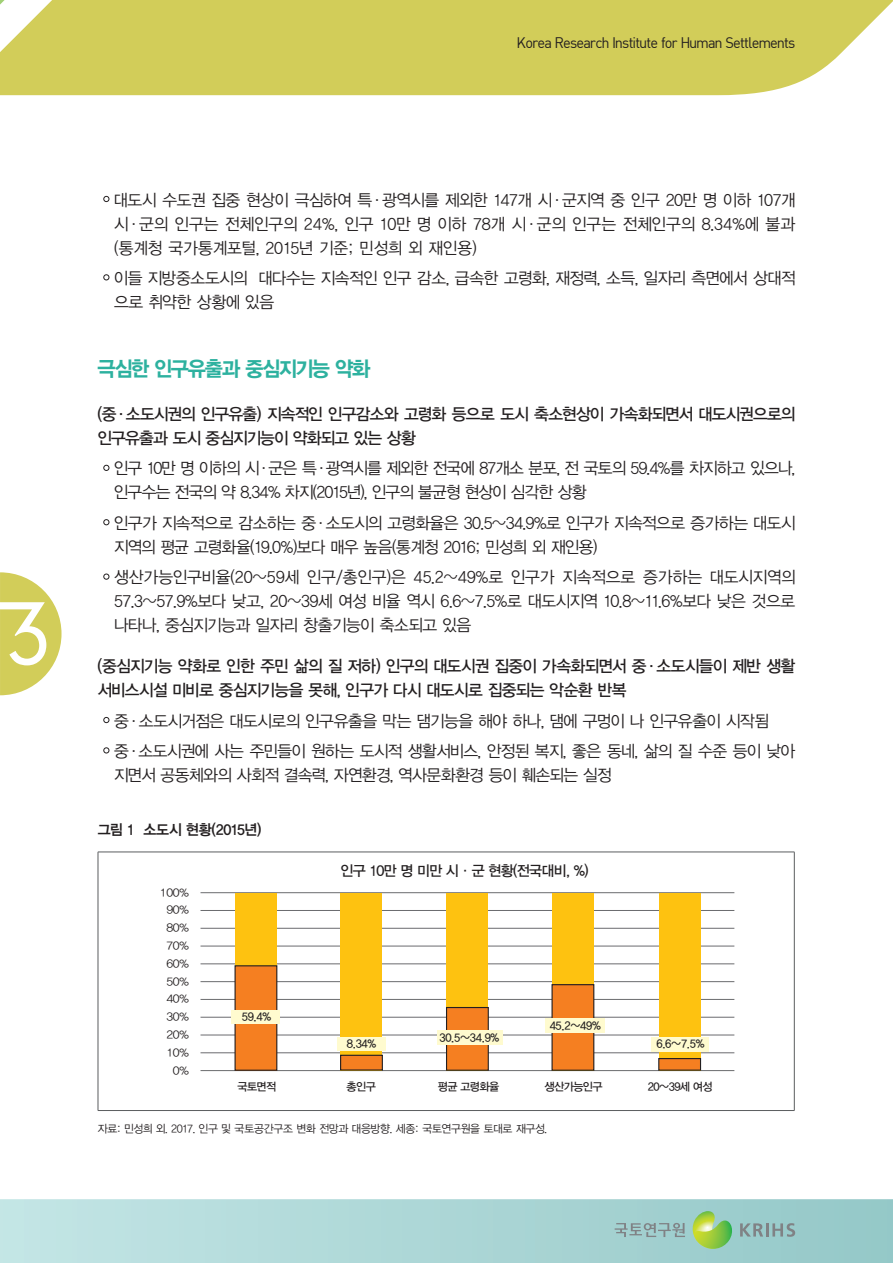
<style>
.page{position:relative;width:893px;height:1263px;background:#fff}
.page>*{position:absolute;margin:0;border:0;box-sizing:border-box;transform-origin:0 0}
.t1{font:21px "YDIYGO350";letter-spacing:-.055em;color:#2db19f;scale:.94 1}
.t2{font:16.5px/24px "YDIYGO320";letter-spacing:-.04em;color:#231f20}
.t3{font:16.5px/24px "YDIYGO330";letter-spacing:-.045em;color:#231f20}
.t4{font:16.5px/24px "YDIYGO320";letter-spacing:-.06em;color:#231f20}
.t5{font:15px "Dinreg";letter-spacing:-.06em;color:#231f20}
.t6{font:14.55px "YDIYGO340";letter-spacing:-.04em;color:#231f20}
.t7{font:14.4px "YDIYGO330";letter-spacing:-.05em;color:#231f20}
.t8{font:11.25px "YDIYGO330";letter-spacing:-.05em;color:#231f20}
.t9{font:11.25px/17.9px "YDIYGO320";letter-spacing:-.025em;color:#231f20;text-align:right;scale:1.08 1}
.나눔-중제목{font:11.1px "YDIYGO320";letter-spacing:-.035em;color:#231f20}
</style>
<div class="page">
<svg style="left:0;top:572px;width:62px;height:123px"></svg>
<div style="left:65px;top:0;width:828px;height:95px;background:#d2cd59"></div>
<svg style="left:0;top:0;width:65px;height:95px"></svg>
<svg style="left:0;top:1199px;width:893px;height:64px;background:#aed7d7"></svg>
<svg style="left:615px;top:1211px;width:180px;height:40px;background:#9ac6b3"></svg>
<svg style="left:103px;top:196px;width:6px;height:6px"></svg>
<svg style="left:103px;top:274px;width:6px;height:6px"></svg>
<svg style="left:103px;top:465px;width:6px;height:6px"></svg>
<svg style="left:103px;top:519px;width:6px;height:6px"></svg>
<svg style="left:103px;top:574px;width:6px;height:6px"></svg>
<svg style="left:103px;top:717px;width:6px;height:6px"></svg>
<svg style="left:103px;top:747px;width:6px;height:6px"></svg>
<hr style="left:98px;top:852px;width:696px;height:1px;background:#5b5d5f">
<hr style="left:98px;top:852px;width:1px;height:258px;background:#5b5d5f">
<hr style="left:794px;top:852px;width:1px;height:258px;background:#5b5d5f">
<hr style="left:98px;top:1110px;width:696px;height:1px;background:#5b5d5f">
<hr style="left:201px;top:892px;width:533px;height:1px;background:#6c6d70">
<hr style="left:201px;top:910px;width:533px;height:1px;background:#6c6d70">
<hr style="left:201px;top:928px;width:533px;height:1px;background:#6c6d70">
<hr style="left:201px;top:946px;width:533px;height:1px;background:#6c6d70">
<hr style="left:201px;top:963px;width:533px;height:1px;background:#6c6d70">
<hr style="left:201px;top:981px;width:533px;height:1px;background:#6c6d70">
<hr style="left:201px;top:999px;width:533px;height:1px;background:#6c6d70">
<hr style="left:201px;top:1017px;width:533px;height:1px;background:#6c6d70">
<hr style="left:201px;top:1035px;width:533px;height:1px;background:#6c6d70">
<hr style="left:201px;top:1052px;width:533px;height:1px;background:#6c6d70">
<hr style="left:201px;top:1070px;width:533px;height:1px;background:#6c6d70">
<div style="left:235px;top:893px;width:42px;height:178px;background:#fec210"></div>
<div style="left:235px;top:966px;width:42px;height:104px;background:#f57f21"></div>
<div style="left:234px;top:965px;width:43px;height:106px;border:1px solid #231f20"></div>
<div style="left:447px;top:893px;width:41px;height:178px;background:#fec210"></div>
<div style="left:447px;top:1007px;width:41px;height:63px;background:#f57f21"></div>
<div style="left:446px;top:1007px;width:43px;height:64px;border:1px solid #231f20"></div>
<div style="left:659px;top:893px;width:41px;height:178px;background:#fec210"></div>
<div style="left:659px;top:1058px;width:41px;height:12px;background:#f57f21"></div>
<div style="left:658px;top:1058px;width:43px;height:13px;border:1px solid #231f20"></div>
<div style="left:552px;top:893px;width:42px;height:178px;background:#fec210"></div>
<div style="left:552px;top:985px;width:42px;height:85px;background:#f57f21"></div>
<div style="left:551px;top:984px;width:43px;height:87px;border:1px solid #231f20"></div>
<div style="left:341px;top:893px;width:41px;height:178px;background:#fec210"></div>
<div style="left:341px;top:1055px;width:41px;height:15px;background:#f57f21"></div>
<div style="left:340px;top:1055px;width:43px;height:15px;border:1px solid #231f20"></div>
<div style="left:231px;top:1010px;width:49px;height:13px;background:#fffbcf"></div>
<div style="left:337px;top:1038px;width:48px;height:13px;background:#fffbcf"></div>
<div style="left:437px;top:1030px;width:65px;height:15px;background:#fffbcf"></div>
<div style="left:545px;top:1019px;width:59px;height:14px;background:#fffbcf"></div>
<div style="left:651px;top:1037px;width:57px;height:14px;background:#fffbcf"></div>
<p class="t5" style="left:516px;top:33px;width:280px">Korea Research Institute for Human Settlements</p>
<p class="t2" style="left:114px;top:188px;width:684px;text-align:justify">대도시 수도권 집중 현상이 극심하여 특·광역시를 제외한 147개 시·군지역 중 인구 20만 명 이하 107개 시·군의 인구는 전체인구의 24%, 인구 10만 명 이하 78개 시·군의 인구는 전체인구의 8.34%에 불과 (통계청 국가통계포털, 2015년 기준; 민성희 외 재인용)</p>
<p class="t2" style="left:114px;top:266px;width:683px">이들 지방중소도시의 대다수는 지속적인 인구 감소, 급속한 고령화, 재정력, 소득, 일자리 측면에서 상대적 으로 취약한 상황에 있음</p>
<p class="t1" style="left:98px;top:357px;width:292px">극심한 인구유출과 중심지기능 약화</p>
<p class="t3" style="left:97px;top:402px;width:700px">(중·소도시권의 인구유출) 지속적인 인구감소와 고령화 등으로 도시 축소현상이 가속화되면서 대도시권으로의 인구유출과 도시 중심지기능이 약화되고 있는 상황</p>
<p class="t4" style="left:114px;top:457px;width:683px">인구 10만 명 이하의 시·군은 특·광역시를 제외한 전국에 87개소 분포, 전 국토의 59.4%를 차지하고 있으나, 인구수는 전국의 약 8.34% 차지(2015년), 인구의 불균형 현상이 심각한 상황</p>
<p class="t2" style="left:114px;top:511px;width:683px">인구가 지속적으로 감소하는 중·소도시의 고령화율은 30.5~34.9%로 인구가 지속적으로 증가하는 대도시 지역의 평균 고령화율(19.0%)보다 매우 높음(통계청 2016; 민성희 외 재인용)</p>
<p class="t2" style="left:114px;top:565px;width:683px;text-align:justify">생산가능인구비율(20~59세 인구/총인구)은 45.2~49%로 인구가 지속적으로 증가하는 대도시지역의 57.3~57.9%보다 낮고, 20~39세 여성 비율 역시 6.6~7.5%로 대도시지역 10.8~11.6%보다 낮은 것으로 나타나, 중심지기능과 일자리 창출기능이 축소되고 있음</p>
<p class="t3" style="left:98px;top:654px;width:699px">(중심지기능 약화로 인한 주민 삶의 질 저하) 인구의 대도시권 집중이 가속화되면서 중·소도시들이 제반 생활 서비스시설 미비로 중심지기능을 못해, 인구가 다시 대도시로 집중되는 악순환 반복</p>
<p class="t2" style="left:114px;top:709px;width:656px">중·소도시거점은 대도시로의 인구유출을 막는 댐기능을 해야 하나, 댐에 구멍이 나 인구유출이 시작됨</p>
<p class="t2" style="left:114px;top:739px;width:683px">중·소도시권에 사는 주민들이 원하는 도시적 생활서비스, 안정된 복지, 좋은 동네, 삶의 질 수준 등이 낮아 지면서 공동체와의 사회적 결속력, 자연환경, 역사문화환경 등이 훼손되는 실정</p>
<p class="t6" style="left:98px;top:821px;width:165px">그림 1 소도시 현황(2015년)</p>
<p class="t9" style="left:160px;top:883px;width:28px">100%<br>90%<br>80%<br>70%<br>60%<br>50%<br>40%<br>30%<br>20%<br>10%<br>0%</p>
<p class="t8" style="left:242px;top:1011px;width:31px">59.4%</p>
<p class="t7" style="left:340px;top:863px;width:250px">인구 10만 명 미만 시·군 현황(전국대비, %)</p>
<p class="t8" style="left:347px;top:1038px;width:31px">8.34%</p>
<p class="t8" style="left:439px;top:1031px;width:61px">30.5~34.9%</p>
<p class="t8" style="left:550px;top:1019px;width:53px">45.2~49%</p>
<p class="t8" style="left:656px;top:1038px;width:50px">6.6~7.5%</p>
<p class="t8" style="left:237px;top:1081px;width:40px">국토면적</p>
<p class="t8" style="left:346px;top:1081px;width:31px">총인구</p>
<p class="t8" style="left:438px;top:1081px;width:63px">평균 고령화율</p>
<p class="t8" style="left:545px;top:1081px;width:60px">생산가능인구</p>
<p class="t8" style="left:648px;top:1081px;width:66px">20~39세 여성</p>
<p class="나눔-중제목" style="left:98px;top:1123px;width:451px">자료: 민성희 외. 2017. 인구 및 국토공간구조 변화 전망과 대응방향. 세종: 국토연구원을 토대로 재구성.</p>
</div>
